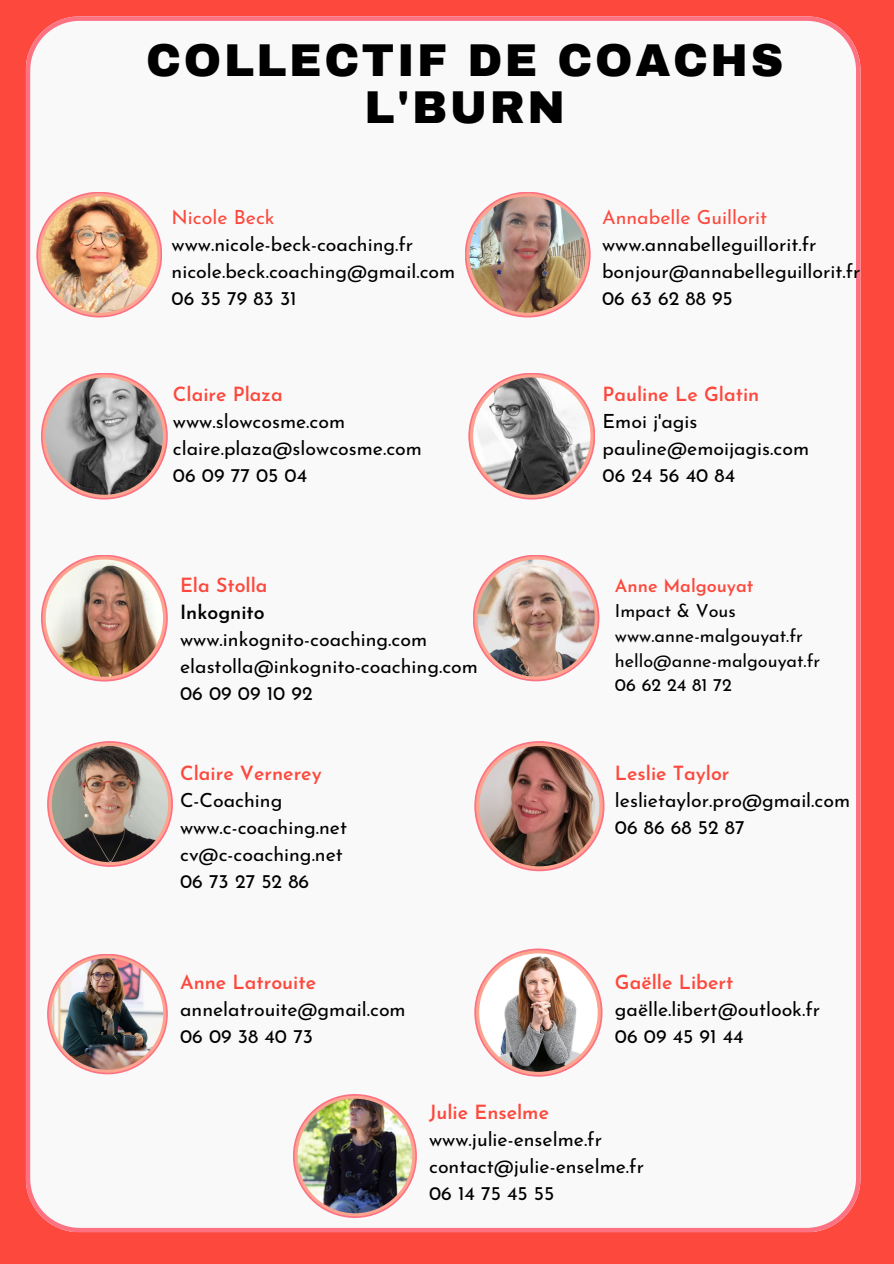
<style>
.page{position:relative;width:894px;height:1264px;background:#fff}
.page>*{position:absolute;margin:0;border:0;box-sizing:border-box;transform-origin:0 0}
.t1{font:900 45px/47.2px "Archivo";letter-spacing:.055em;color:#000;text-align:center}
.t2{font:19.5px "Josefin Sans";color:#000}
.t3{font:600 19.5px "Josefin Sans";color:#fd493d}
.t4{font:19.5px "Josefin Sans";color:#fd493d}
.t5{font:600 19.5px "Josefin Sans";color:#000}
.t6{font:18px "Josefin Sans";color:#000}
.t7{font:600 18px "Josefin Sans";color:#fd493d}
</style>
<div class="page">
<div style="left:0;top:0;width:893px;height:1263px;background:#fd493d"></div>
<div style="left:26px;top:16px;width:834px;height:1216px;background:#f9f9f9"></div>
<svg style="left:36px;top:192px;width:126px;height:125px"></svg>
<div style="left:38px;top:193px;width:122px;height:123px;background:#fda490;border-radius:50%"></div>
<img style="left:41px;top:196px;width:116px;height:117px;border-radius:50%">
<svg style="left:464px;top:192px;width:126px;height:125px"></svg>
<svg style="left:466px;top:193px;width:122px;height:123px"></svg>
<img style="left:469px;top:196px;width:116px;height:117px;border-radius:50%">
<svg style="left:41px;top:554px;width:127px;height:127px"></svg>
<svg style="left:43px;top:556px;width:123px;height:123px"></svg>
<img style="left:46px;top:559px;width:117px;height:117px;border-radius:50%">
<svg style="left:468px;top:373px;width:127px;height:126px"></svg>
<svg style="left:470px;top:374px;width:123px;height:124px"></svg>
<img style="left:473px;top:377px;width:117px;height:117px;border-radius:50%">
<svg style="left:472px;top:554px;width:127px;height:127px"></svg>
<svg style="left:474px;top:556px;width:123px;height:123px"></svg>
<img style="left:477px;top:559px;width:117px;height:117px;border-radius:50%">
<svg style="left:41px;top:373px;width:127px;height:126px"></svg>
<svg style="left:43px;top:374px;width:123px;height:124px"></svg>
<img style="left:46px;top:377px;width:117px;height:117px;border-radius:50%">
<svg style="left:47px;top:741px;width:126px;height:125px"></svg>
<svg style="left:49px;top:742px;width:122px;height:123px"></svg>
<img style="left:52px;top:745px;width:116px;height:117px;border-radius:50%">
<svg style="left:474px;top:741px;width:130px;height:130px"></svg>
<svg style="left:476px;top:742px;width:126px;height:127px"></svg>
<img style="left:479px;top:746px;width:120px;height:120px;border-radius:50%">
<svg style="left:47px;top:953px;width:121px;height:121px"></svg>
<svg style="left:49px;top:955px;width:117px;height:117px"></svg>
<img style="left:52px;top:958px;width:111px;height:111px;border-radius:50%">
<svg style="left:474px;top:948px;width:128px;height:128px"></svg>
<svg style="left:476px;top:950px;width:124px;height:124px"></svg>
<img style="left:479px;top:953px;width:118px;height:118px;border-radius:50%">
<svg style="left:293px;top:1093px;width:124px;height:124px"></svg>
<svg style="left:294px;top:1095px;width:121px;height:121px"></svg>
<img style="left:297px;top:1098px;width:115px;height:115px;border-radius:50%">
<p class="t1" style="left:146px;top:37px;width:638px">COLLECTIF DE COACHS<br>L'BURN</p>
<p class="t4" style="left:171px;top:210px;width:104px">Nicole Beck</p>
<p class="t2" style="left:171px;top:237px;width:243px">www.nicole-beck-coaching.fr</p>
<p class="t2" style="left:171px;top:264px;width:285px">nicole.beck.coaching@gmail.com</p>
<p class="t2" style="left:171px;top:291px;width:126px">06 35 79 83 31</p>
<p class="t3" style="left:173px;top:386px;width:111px">Claire Plaza</p>
<p class="t2" style="left:173px;top:413px;width:174px">www.slowcosme.com</p>
<p class="t2" style="left:173px;top:440px;width:250px">claire.plaza@slowcosme.com</p>
<p class="t2" style="left:173px;top:467px;width:136px">06 09 77 05 04</p>
<p class="t3" style="left:180px;top:577px;width:89px">Ela Stolla</p>
<p class="t5" style="left:180px;top:604px;width:86px">Inkognito</p>
<p class="t2" style="left:180px;top:631px;width:248px">www.inkognito-coaching.com</p>
<p class="t2" style="left:180px;top:658px;width:299px">elastolla@inkognito-coaching.com</p>
<p class="t2" style="left:180px;top:685px;width:134px">06 09 09 10 92</p>
<p class="t3" style="left:180px;top:765px;width:143px">Claire Vernerey</p>
<p class="t2" style="left:180px;top:792px;width:104px">C-Coaching</p>
<p class="t2" style="left:180px;top:819px;width:168px">www.c-coaching.net</p>
<p class="t2" style="left:180px;top:846px;width:164px">cv@c-coaching.net</p>
<p class="t2" style="left:180px;top:873px;width:131px">06 73 27 52 86</p>
<p class="t3" style="left:180px;top:974px;width:137px">Anne Latrouite</p>
<p class="t2" style="left:180px;top:1001px;width:227px">annelatrouite@gmail.com</p>
<p class="t2" style="left:180px;top:1028px;width:134px">06 09 38 40 73</p>
<p class="t4" style="left:602px;top:210px;width:166px">Annabelle Guillorit</p>
<p class="t2" style="left:602px;top:237px;width:216px">www.annabelleguillorit.fr</p>
<p class="t2" style="left:602px;top:264px;width:260px">bonjour@annabelleguillorit.fr</p>
<p class="t2" style="left:602px;top:291px;width:132px">06 63 62 88 95</p>
<p class="t3" style="left:602px;top:386px;width:158px">Pauline Le Glatin</p>
<p class="t2" style="left:602px;top:413px;width:96px">Emoi j'agis</p>
<p class="t2" style="left:602px;top:440px;width:208px">pauline@emoijagis.com</p>
<p class="t2" style="left:602px;top:467px;width:134px">06 24 56 40 84</p>
<p class="t7" style="left:614px;top:579px;width:140px">Anne Malgouyat</p>
<p class="t6" style="left:614px;top:603px;width:122px">Impact &amp; Vous</p>
<p class="t6" style="left:614px;top:628px;width:189px">www.anne-malgouyat.fr</p>
<p class="t6" style="left:614px;top:653px;width:207px">hello@anne-malgouyat.fr</p>
<p class="t6" style="left:614px;top:678px;width:118px">06 62 24 81 72</p>
<p class="t3" style="left:614px;top:765px;width:116px">Leslie Taylor</p>
<p class="t2" style="left:614px;top:792px;width:237px">leslietaylor.pro@gmail.com</p>
<p class="t2" style="left:614px;top:819px;width:131px">06 86 68 52 87</p>
<p class="t3" style="left:614px;top:974px;width:120px">Gaëlle Libert</p>
<p class="t2" style="left:614px;top:1001px;width:206px">gaëlle.libert@outlook.fr</p>
<h1 class="t2" style="left:614px;top:1028px;width:130px">06 09 45 91 44</h1>
<p class="t3" style="left:429px;top:1104px;width:121px">Julie Enselme</p>
<p class="t2" style="left:429px;top:1131px;width:174px">www.julie-enselme.fr</p>
<p class="t2" style="left:429px;top:1158px;width:216px">contact@julie-enselme.fr</p>
<p class="t2" style="left:429px;top:1185px;width:127px">06 14 75 45 55</p>
</div>
